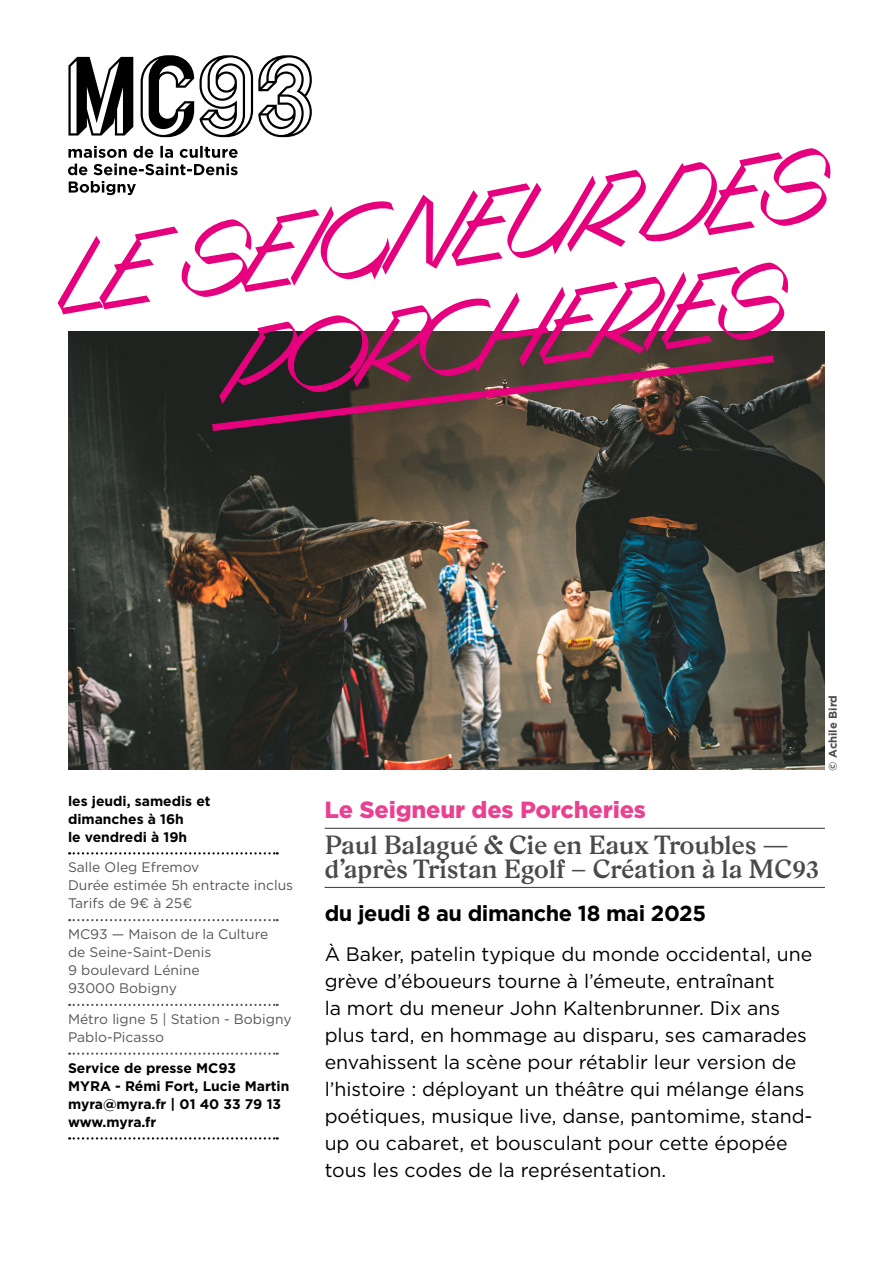
<style>
.page{position:relative;width:893px;height:1263px;background:#fff}
.page>*{position:absolute;margin:0;border:0;box-sizing:border-box;transform-origin:0 0}
.titre1_PVC_inter{font:90px "PVC Express";color:#e6007d}
.t1{font:600 26.25px/24px "Gza";letter-spacing:-.02em;color:#4a4a49}
.t2{font:900 22.5px "Gotham S Sm";letter-spacing:-.01em;color:#e94190}
.t3{font:700 21.75px "Gotham";letter-spacing:-.02em;color:#000}
.t4{font:19.5px/27px "Gotham";color:#000}
.t5{font:13.8px/18px "Gotham";color:#575756}
.t6{font:700 13.8px/18px "Gotham";color:#000}
.crédit{font:700 11.25px "Gotham";color:#4a4a49}
</style>
<div class="page">
<hr style="left:325px;top:828px;width:500px;height:1px;background:#4a4a49">
<hr style="left:325px;top:887px;width:500px;height:1px;background:#4a4a49">
<svg style="left:69px;top:852px;width:209px;height:2px"></svg>
<svg style="left:69px;top:919px;width:209px;height:2px"></svg>
<svg style="left:69px;top:1004px;width:209px;height:2px"></svg>
<svg style="left:69px;top:1052px;width:209px;height:3px"></svg>
<svg style="left:69px;top:1137px;width:209px;height:2px"></svg>
<img style="left:68px;top:332px;width:757px;height:438px">
<svg style="left:205px;top:351px;width:576px;height:84px;background:#4b3535"></svg>
<svg style="left:68px;top:55px;width:244px;height:140px"></svg>
<p class="titre1_PVC_inter" style="left:34px;top:233px;width:777px;rotate:-7deg">LE SEIGNEUR DES</p>
<p class="titre1_PVC_inter" style="left:199px;top:322px;width:567px;rotate:-7deg">PORCHERIES</p>
<p class="t6" style="left:68px;top:792px;width:144px">les jeudi, samedis et dimanches à 16h<br>le vendredi à 19h</p>
<p class="t5" style="left:68px;top:858px;width:227px">Salle Oleg Efremov<br>Durée estimée 5h entracte inclus<br>Tarifs de 9€ à 25€</p>
<p class="t5" style="left:68px;top:925px;width:202px">MC93 — Maison de la Culture de Seine-Saint-Denis<br>9 boulevard Lénine<br>93000 Bobigny</p>
<p class="t5" style="left:68px;top:1010px;width:225px">Métro ligne 5 | Station - Bobigny<br>Pablo-Picasso</p>
<p class="t6" style="left:68px;top:1059px;width:223px">Service de presse MC93<br>MYRA - Rémi Fort, Lucie Martin myra@myra.fr | 01 40 33 79 13 www.myra.fr</p>
<p class="crédit" style="left:825px;top:771px;width:77px;rotate:-90deg">© Achile Bird</p>
<p class="t2" style="left:325px;top:793px;width:323px">Le Seigneur des Porcheries</p>
<h2 class="t1" style="left:325px;top:833px;width:496px">Paul Balagué &amp; Cie en Eaux Troubles — d’après Tristan Egolf – Création à la MC93</h2>
<p class="t3" style="left:325px;top:899px;width:383px">du jeudi 8 au dimanche 18 mai 2025</p>
<p class="t4" style="left:325px;top:940px;width:489px">À Baker, patelin typique du monde occidental, une grève d’éboueurs tourne à l’émeute, entraînant<br>la mort du meneur John Kaltenbrunner. Dix ans plus tard, en hommage au disparu, ses camarades envahissent la scène pour rétablir leur version de l’histoire : déployant un théâtre qui mélange élans poétiques, musique live, danse, pantomime, stand&shy;up ou cabaret, et bousculant pour cette épopée tous les codes de la représentation.</p>
</div>
